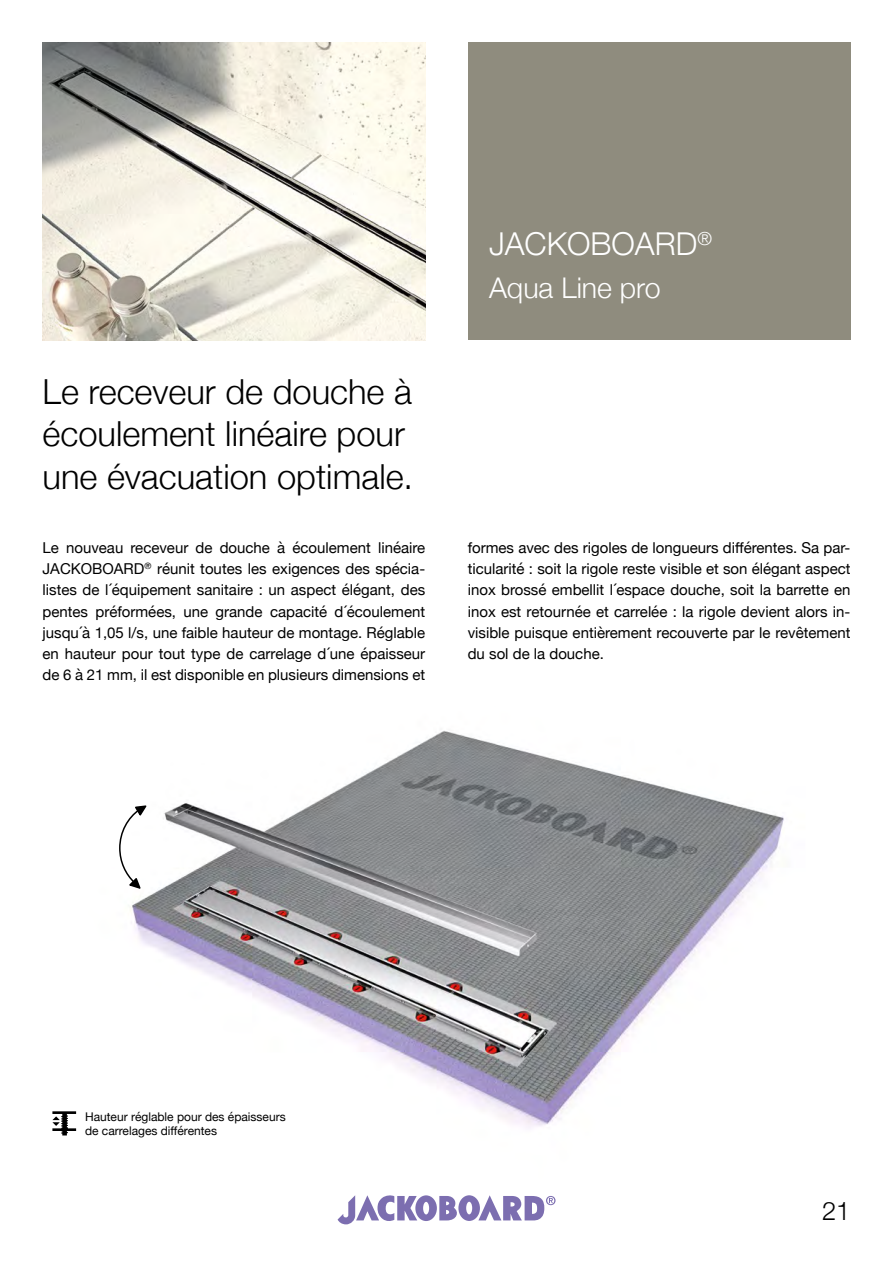
<style>
.page{position:relative;width:893px;height:1263px;background:#fff}
.page>*{position:absolute;margin:0;border:0;box-sizing:border-box;transform-origin:0 0}
.t1{font:300 34.5px/42.5px "Helvetica Neue";color:#000}
.t2{font:300 31.5px "Helvetica Neue";color:#fff}
.t3{font:300 28.5px "Helvetica Neue";color:#fff}
.t4{font:300 25.5px "Helvetica Neue";color:#000}
.t5{font:15px/21.3px "Helvetica Neue";color:#000;text-align:justify}
.t6{font:12px/14.4px "Helvetica Neue";color:#000}
</style>
<div class="page">
<img style="left:43px;top:43px;width:382px;height:297px">
<img style="left:130px;top:731px;width:654px;height:397px">
<svg style="left:338px;top:1195px;width:217px;height:29px"></svg>
<div style="left:21px;top:1093px;width:268px;height:59px;background:#fff"></div>
<svg style="left:52px;top:1111px;width:24px;height:24px"></svg>
<svg style="left:119px;top:804px;width:29px;height:86px"></svg>
<div style="left:468px;top:43px;width:382px;height:297px;background:#8f8c7e"></div>
<h1 class="t1" style="left:43px;top:368px;width:372px">Le receveur de douche à écoulement linéaire pour une évacuation optimale.</h1>
<p class="t5" style="left:43px;top:538px;width:384px">Le nouveau receveur de douche à écoulement linéaire JACKOBOARD<sup>®</sup> réunit toutes les exigences des spécia&shy;listes de l´équipement sanitaire : un aspect élégant, des pentes préformées, une grande capacité d´écoulement jusqu´à 1,05 l/s, une faible hauteur de montage. Réglable en hauteur pour tout type de carrelage d´une épaisseur de 6 à 21 mm, il est disponible en plusieurs dimensions et</p>
<h2 class="t2" style="left:489px;top:218px;width:224px">JACKOBOARD<sup>®</sup></h2>
<h3 class="t3" style="left:489px;top:264px;width:173px">Aqua Line pro</h3>
<p class="t5" style="left:468px;top:538px;width:384px">formes avec des rigoles de longueurs différentes. Sa par&shy;ticularité : soit la rigole reste visible et son élégant aspect inox brossé embellit l´espace douche, soit la barrette en inox est retournée et carrelée : la rigole devient alors in&shy;visible puisque entièrement recouverte par le revêtement du sol de la douche.</p>
<p class="t6" style="left:85px;top:1110px;width:202px">Hauteur réglable pour des épaisseurs de carrelages différentes</p>
<h3 class="t4" style="left:822px;top:1191px;width:30px">21</h3>
</div>
